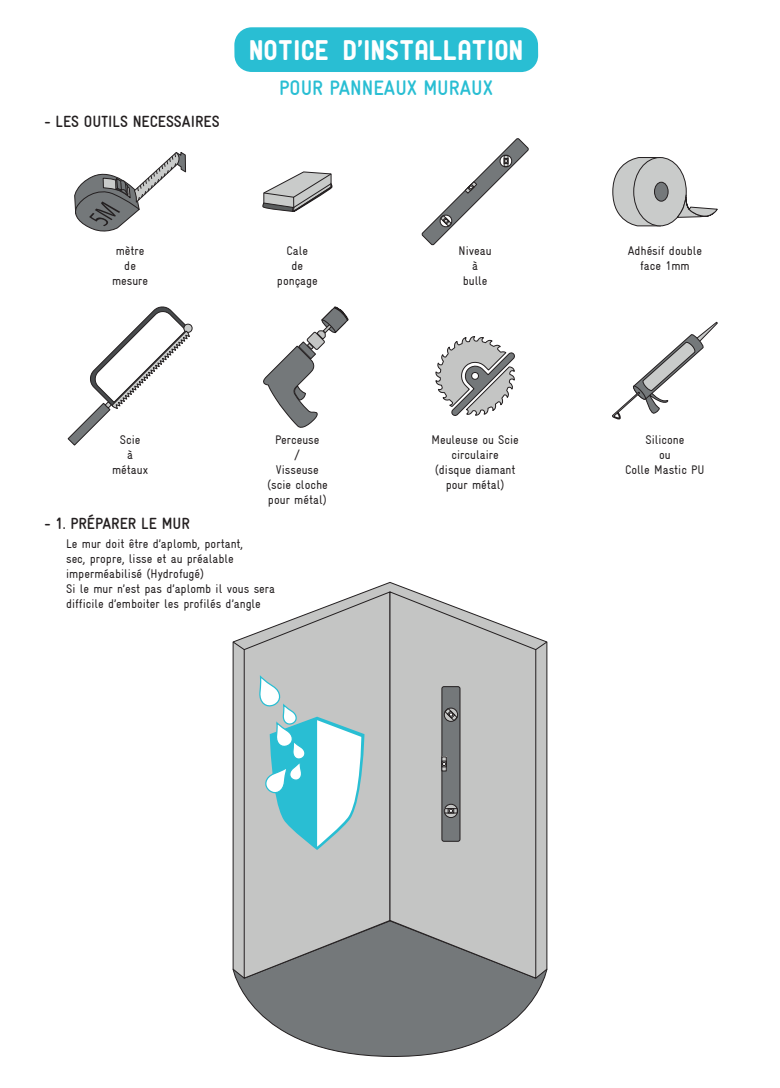
<style>
.page{position:relative;width:780px;height:1088px;background:#fff}
.page>*{position:absolute;margin:0;border:0;box-sizing:border-box;transform-origin:0 0}
.t1{font:27.12px "PTF NORDIC Round";color:#fff}
.t2{font:700 21px "Gravur Condensed";color:#29bed3}
.t3{font:700 16.25px "Gravur Condensed";color:#231f20}
.t4{font:12.5px/15px "Gravur Condensed";color:#231f20;text-align:center}
</style>
<div class="page">
<div style="left:237px;top:30px;width:298px;height:40px;background:#29bed3;border-radius:15px"></div>
<div style="left:234px;top:27px;width:304px;height:45px;border:5px solid #29bed3;border-radius:15px"></div>
<svg style="left:232px;top:900px;width:313px;height:157px"></svg>
<svg style="left:233px;top:582px;width:314px;height:396px"></svg>
<svg style="left:244px;top:591px;width:146px;height:388px;background:#bbbcbc"></svg>
<svg style="left:389px;top:591px;width:147px;height:387px;background:#bcbdbd"></svg>
<svg style="left:232px;top:641px;width:13px;height:9px"></svg>
<svg style="left:535px;top:641px;width:12px;height:9px"></svg>
<svg style="left:262px;top:171px;width:70px;height:41px"></svg>
<svg style="left:435px;top:336px;width:80px;height:80px"></svg>
<svg style="left:67px;top:306px;width:125px;height:140px"></svg>
<svg style="left:421px;top:138px;width:108px;height:108px"></svg>
<svg style="left:441px;top:686px;width:19px;height:156px;background:#6d7071"></svg>
<svg style="left:74px;top:152px;width:112px;height:80px"></svg>
<svg style="left:612px;top:157px;width:43px;height:69px"></svg>
<div style="left:633px;top:158px;width:53px;height:68px;background:#c9cbca;border-radius:50%"></div>
<div style="left:633px;top:157px;width:53px;height:69px;border:1px solid #231f20;border-radius:50%"></div>
<div style="left:654px;top:182px;width:14px;height:19px;background:#74787a;border-radius:50%"></div>
<div style="left:654px;top:182px;width:14px;height:19px;border:1px solid #231f20;border-radius:50%"></div>
<svg style="left:676px;top:194px;width:41px;height:25px"></svg>
<svg style="left:612px;top:321px;width:106px;height:99px"></svg>
<svg style="left:258px;top:675px;width:106px;height:175px"></svg>
<svg style="left:263px;top:306px;width:86px;height:122px"></svg>
<h1 class="t1" style="left:249px;top:38px;width:275px">NOTICE D’INSTALLATION</h1>
<h3 class="t3" style="left:45px;top:112px;width:177px">- LES OUTILS NECESSAIRES</h3>
<h2 class="t2" style="left:279px;top:76px;width:215px">POUR PANNEAUX MURAUX</h2>
<p class="t4" style="left:112px;top:243px;width:38px">mètre de mesure</p>
<p class="t4" style="left:627px;top:243px;width:76px">Adhésif double face 1mm</p>
<p class="t4" style="left:277px;top:243px;width:42px">Cale<br>de ponçage</p>
<p class="t4" style="left:458px;top:243px;width:35px">Niveau à bulle</p>
<p class="t4" style="left:112px;top:432px;width:38px">Scie<br>à métaux</p>
<h3 class="t3" style="left:45px;top:514px;width:147px">- 1. PRÉPARER LE MUR</h3>
<p class="t4" style="left:267px;top:432px;width:62px">Perceuse<br>/<br>Visseuse (scie cloche pour métal)</p>
<p class="t4" style="left:431px;top:432px;width:89px">Meuleuse ou Scie circulaire<br>(disque diamant pour métal)</p>
<p class="t4" style="left:66px;top:536px;width:210px;text-align:left">Le mur doit être d’aplomb, portant,<br>sec, propre, lisse et au préalable imperméabilisé (Hydrofugé)<br>Si le mur n’est pas d’aplomb il vous sera difficile d’emboiter les profilés d’angle</p>
<p class="t4" style="left:625px;top:432px;width:81px">Silicone<br>ou<br>Colle Mastic PU</p>
</div>
